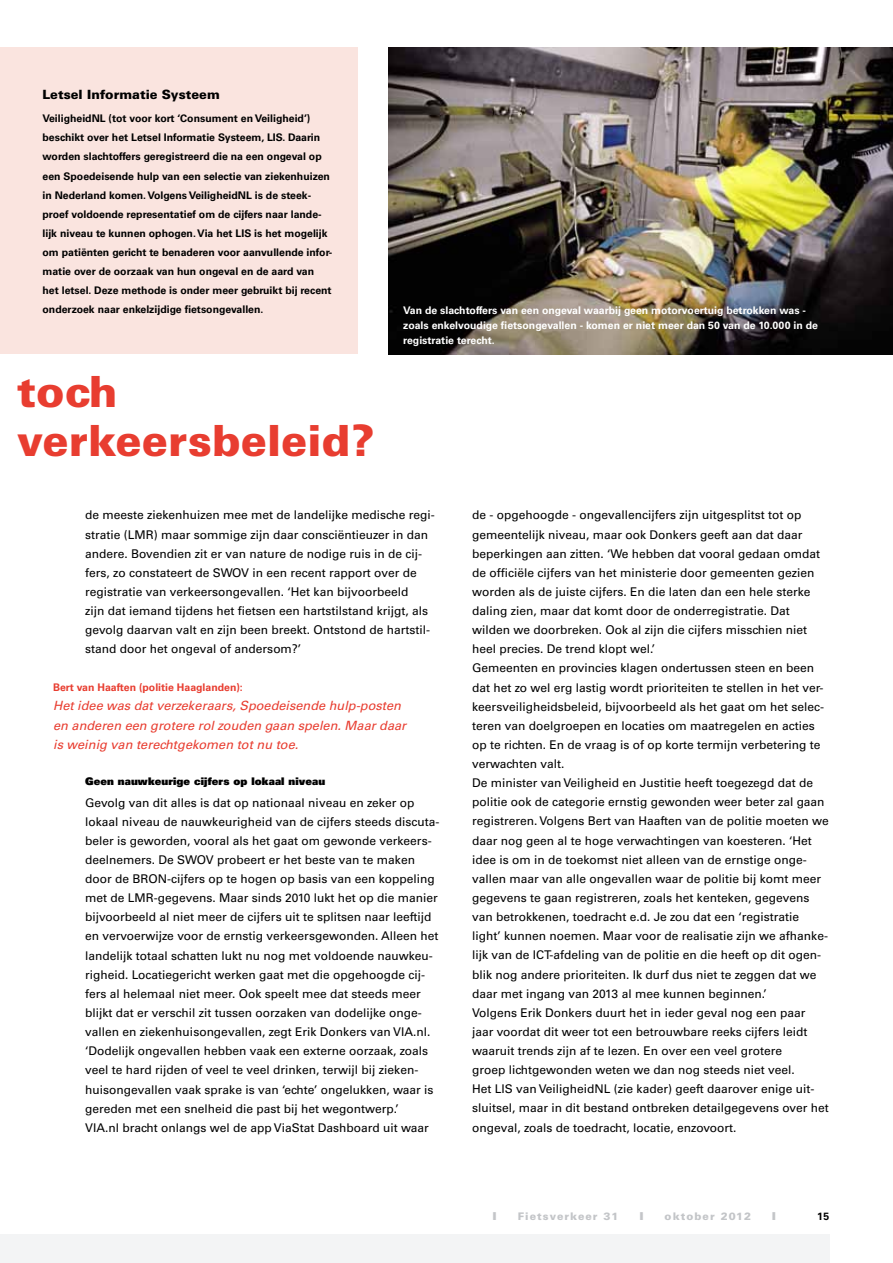
<style>
.page{position:relative;width:893px;height:1263px;background:#fff}
.page>*{position:absolute;margin:0;border:0;box-sizing:border-box;transform-origin:0 0}
.t1{font:900 43.05px/49.5px "Univers LT";color:#e83d30}
.t2{font:italic 12.75px/19.2px "Univers LT";color:#e83d30}
.t3{font:900 12.75px "Univers LT";color:#000}
.t4{font:12px/19.2px "Univers LT";color:#000}
.t5{font:900 10.8px "Univers LT";color:#c3c5c8;scale:1.2 1}
.t6{font:700 10.5px/19.2px "Univers LT";color:#000}
.t7{font:700 10.5px/15px "Univers LT";color:#fff}
.t8{font:900 10.5px "Univers";letter-spacing:.01em;color:#000}
.t9{font:700 10.5px "Univers LT";color:#e83d30}
.t10{font:900 10.5px "Univers LT";letter-spacing:.1em;color:#c3c5c8}
</style>
<div class="page">
<div style="left:0;top:1234px;width:829px;height:29px;background:#f3f4f5"></div>
<div style="left:0;top:48px;width:357px;height:306px;background:#fae4df"></div>
<img style="left:388px;top:48px;width:505px;height:306px">
<p class="t3" style="left:43px;top:86px;width:179px">Letsel Informatie Systeem</p>
<p class="t6" style="left:43px;top:109px;width:291px">VeiligheidNL (tot voor kort ‘Consument en Veiligheid’) beschikt over het Letsel Informatie Systeem, LIS. Daarin worden slachtoffers geregistreerd die na een ongeval op een Spoedeisende hulp van een selectie van ziekenhuizen in Nederland komen. Volgens VeiligheidNL is de steek&shy;proef voldoende representatief om de cijfers naar lande&shy;lijk niveau te kunnen ophogen. Via het LIS is het mogelijk om patiënten gericht te benaderen voor aanvullende infor&shy;matie over de oorzaak van hun ongeval en de aard van het letsel. Deze methode is onder meer gebruikt bij recent onderzoek naar enkelzijdige fietsongevallen.</p>
<h1 class="t1" style="left:17px;top:366px;width:359px">toch verkeersbeleid?</h1>
<p class="t7" style="left:403px;top:303px;width:416px">Van de slachtoffers van een ongeval waarbij geen motorvoertuig betrokken was - zoals enkelvoudige fietsongevallen - komen er niet meer dan 50 van de 10.000 in de registratie terecht.</p>
<p class="t4" style="left:85px;top:506px;width:351px">de meeste ziekenhuizen mee met de landelijke medische regi&shy;stratie (LMR) maar sommige zijn daar consciëntieuzer in dan andere. Bovendien zit er van nature de nodige ruis in de cij&shy;fers, zo constateert de SWOV in een recent rapport over de registratie van verkeersongevallen. ‘Het kan bijvoorbeeld<br>zijn dat iemand tijdens het fietsen een hartstilstand krijgt, als gevolg daarvan valt en zijn been breekt. Ontstond de hartstil&shy;stand door het ongeval of andersom?’</p>
<p class="t9" style="left:53px;top:681px;width:191px">Bert van Haaften (politie Haaglanden):</p>
<p class="t2" style="left:53px;top:696px;width:355px">Het idee was dat verzekeraars, Spoedeisende hulp-posten en anderen een grotere rol zouden gaan spelen. Maar daar is weinig van terechtgekomen tot nu toe.</p>
<p class="t8" style="left:85px;top:774px;width:242px">Geen nauwkeurige cijfers op lokaal niveau</p>
<p class="t4" style="left:85px;top:793px;width:356px">Gevolg van dit alles is dat op nationaal niveau en zeker op lokaal niveau de nauwkeurigheid van de cijfers steeds discuta&shy;beler is geworden, vooral als het gaat om gewonde verkeers&shy;deelnemers. De SWOV probeert er het beste van te maken door de BRON-cijfers op te hogen op basis van een koppeling met de LMR-gegevens. Maar sinds 2010 lukt het op die manier bijvoorbeeld al niet meer de cijfers uit te splitsen naar leeftijd en vervoerwijze voor de ernstig verkeersgewonden. Alleen het landelijk totaal schatten lukt nu nog met voldoende nauwkeu&shy;righeid. Locatiegericht werken gaat met die opgehoogde cij&shy;fers al helemaal niet meer. Ook speelt mee dat steeds meer blijkt dat er verschil zit tussen oorzaken van dodelijke onge&shy;vallen en ziekenhuisongevallen, zegt Erik Donkers van VIA.nl. ‘Dodelijk ongevallen hebben vaak een externe oorzaak, zoals veel te hard rijden of veel te veel drinken, terwijl bij zieken&shy;huisongevallen vaak sprake is van ‘echte’ ongelukken, waar is gereden met een snelheid die past bij het wegontwerp.’<br>VIA.nl bracht onlangs wel de app ViaStat Dashboard uit waar</p>
<p class="t4" style="left:472px;top:506px;width:358px">de - opgehoogde - ongevallencijfers zijn uitgesplitst tot op gemeentelijk niveau, maar ook Donkers geeft aan dat daar beperkingen aan zitten. ‘We hebben dat vooral gedaan omdat de officiële cijfers van het ministerie door gemeenten gezien worden als de juiste cijfers. En die laten dan een hele sterke daling zien, maar dat komt door de onderregistratie. Dat wilden we doorbreken. Ook al zijn die cijfers misschien niet heel precies. De trend klopt wel.’<br>Gemeenten en provincies klagen ondertussen steen en been dat het zo wel erg lastig wordt prioriteiten te stellen in het ver&shy;keersveiligheidsbeleid, bijvoorbeeld als het gaat om het selec&shy;teren van doelgroepen en locaties om maatregelen en acties op te richten. En de vraag is of op korte termijn verbetering te verwachten valt.<br>De minister van Veiligheid en Justitie heeft toegezegd dat de politie ook de categorie ernstig gewonden weer beter zal gaan registreren. Volgens Bert van Haaften van de politie moeten we daar nog geen al te hoge verwachtingen van koesteren. ‘Het idee is om in de toekomst niet alleen van de ernstige onge&shy;vallen maar van alle ongevallen waar de politie bij komt meer gegevens te gaan registreren, zoals het kenteken, gegevens van betrokkenen, toedracht e.d. Je zou dat een ‘registratie light’ kunnen noemen. Maar voor de realisatie zijn we afhanke&shy;lijk van de ICT-afdeling van de politie en die heeft op dit ogen&shy;blik nog andere prioriteiten. Ik durf dus niet te zeggen dat we daar met ingang van 2013 al mee kunnen beginnen.’<br>Volgens Erik Donkers duurt het in ieder geval nog een paar jaar voordat dit weer tot een betrouwbare reeks cijfers leidt waaruit trends zijn af te lezen. En over een veel grotere<br>groep lichtgewonden weten we dan nog steeds niet veel.<br>Het LIS van VeiligheidNL (zie kader) geeft daarover enige uit&shy;sluitsel, maar in dit bestand ontbreken detailgegevens over het ongeval, zoals de toedracht, locatie, enzovoort.</p>
<p class="t5" style="left:492px;top:1209px;width:5px">I</p>
<p class="t10" style="left:518px;top:1209px;width:102px">Fietsverkeer 31</p>
<p class="t5" style="left:639px;top:1209px;width:5px">I</p>
<p class="t10" style="left:665px;top:1209px;width:88px">oktober 2012</p>
<p class="t5" style="left:772px;top:1209px;width:5px">I</p>
<p class="t6" style="left:817px;top:1206px;width:14px">15</p>
</div>
